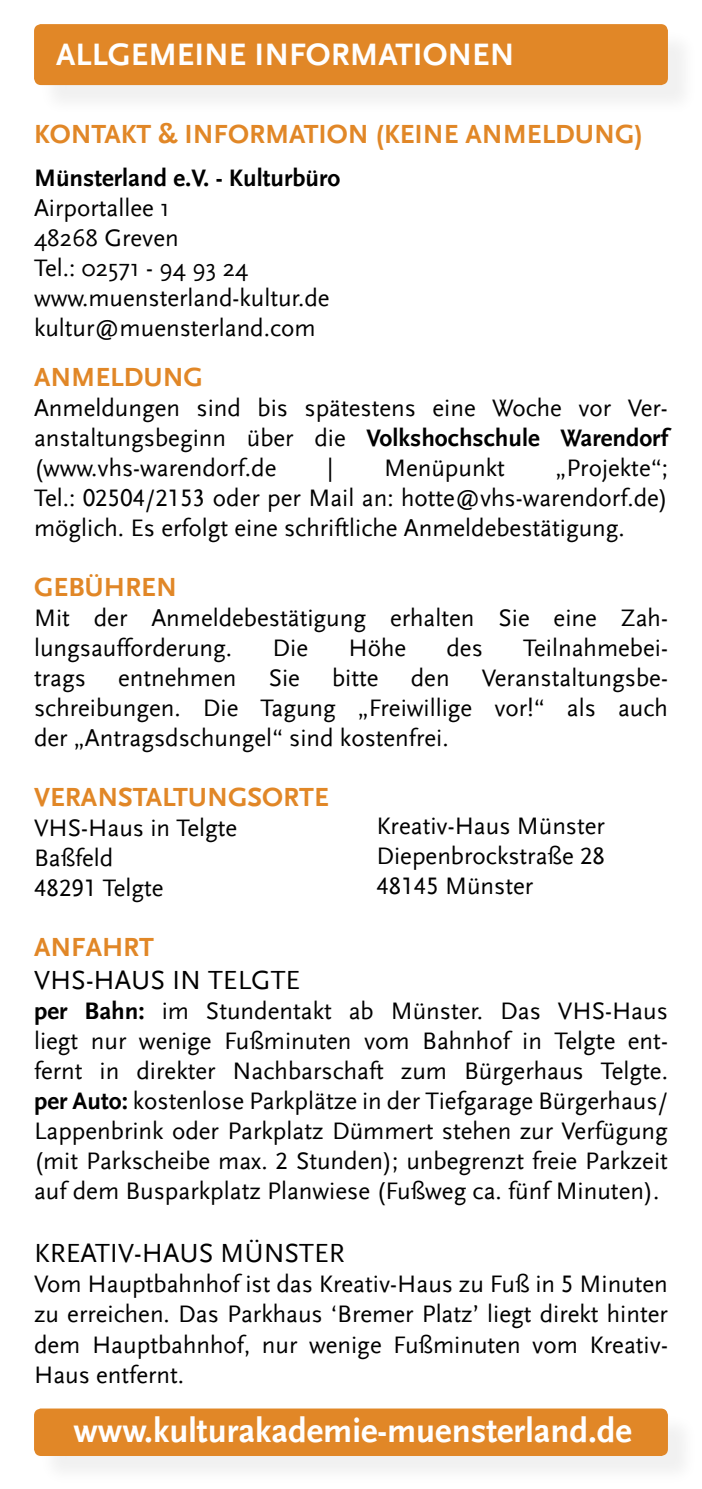
<style>
.page{position:relative;width:702px;height:1489px;background:#fff}
.page>*{position:absolute;margin:0;border:0;box-sizing:border-box;transform-origin:0 0}
.t1{font:700 35px "Scala Sans LF";color:#fff}
.t2{font:700 32.5px "Scala Sans LF";color:#fff}
.t3{font:700 27.5px "Scala Sans LF";color:#e18727}
.t4{font:27.5px "Scala Sans LF";color:#000}
.t5{font:25px/30px "Scala Sans LF";color:#000;text-align:justify}
.t6{font:25px/30px "Scala Sans";color:#000}
.t7{font:700 25px "Scala Sans LF";color:#000}
.s1{font-weight:700}
</style>
<div class="page">
<div style="left:37px;top:1411px;width:662px;height:76px;background:#f6f6f6"></div>
<div style="left:34px;top:1408px;width:634px;height:47px;background:#e18727;border-radius:7px"></div>
<div style="left:37px;top:27px;width:662px;height:90px;background:#f6f6f6"></div>
<div style="left:34px;top:24px;width:634px;height:61px;background:#e18727;border-radius:7px"></div>
<h2 class="t2" style="left:56px;top:36px;width:459px">ALLGEMEINE INFORMATIONEN</h2>
<p class="t3" style="left:34px;top:118px;width:366px">KONTAKT &amp; INFORMATION (keine</p>
<p class="t3" style="left:465px;top:118px;width:36px">Anmeldung</p>
<p class="t3" style="left:634px;top:118px;width:10px">)</p>
<p class="t7" style="left:34px;top:163px;width:308px">Münsterland e.V. - Kulturbüro</p>
<p class="t6" style="left:34px;top:193px;width:297px">Airportallee 1<br>48268 Greven<br>Tel.: 02571 - 94 93 24 www.muensterland-kultur.de kultur@muensterland.com</p>
<p class="t3" style="left:34px;top:361px;width:170px">ANMELDUNG</p>
<p class="t5" style="left:34px;top:393px;width:639px;text-align:left">Anmeldungen sind bis spätestens eine Woche vor Ver&shy;anstaltungsbeginn über die <span class="s1">Volkshochschule Warendorf </span>(www.vhs-warendorf.de</p>
<p class="t5" style="left:34px;top:453px;width:635px;text-indent:521px">„Projekte“; Tel.: 02504/2153 oder per Mail an: hotte@vhs-warendorf.de) möglich. Es erfolgt eine schriftliche Anmeldebestätigung.</p>
<p class="t3" style="left:34px;top:571px;width:144px">GEBÜHREN</p>
<p class="t5" style="left:34px;top:603px;width:635px">Mit der Anmeldebestätigung erhalten Sie eine Zah&shy;lungsaufforderung.</p>
<p class="t5" style="left:327px;top:453px;width:8px">|</p>
<p class="t5" style="left:384px;top:453px;width:122px">Menüpunkt</p>
<p class="t5" style="left:272px;top:633px;width:37px">Die</p>
<p class="t5" style="left:348px;top:633px;width:59px">Höhe</p>
<p class="t5" style="left:446px;top:633px;width:38px">des</p>
<p class="t5" style="left:523px;top:633px;width:146px">Teilnahmebei-</p>
<p class="t5" style="left:34px;top:663px;width:635px;text-indent:447px">Veranstaltungsbe&shy;schreibungen. Die Tagung „Freiwillige vor!“ als auch der „Antragsdschungel“ sind kostenfrei.</p>
<p class="t3" style="left:34px;top:781px;width:296px">VERANSTALTUNGSORTE</p>
<p class="t5" style="left:34px;top:813px;width:205px;text-align:left">VHS-Haus in Telgte<br>Baßfeld<br>48291 Telgte</p>
<p class="t3" style="left:34px;top:931px;width:122px">ANFAHRT</p>
<p class="t4" style="left:34px;top:965px;width:268px">VHS-HAUS IN TELGTE</p>
<p class="t5" style="left:34px;top:996px;width:635px"><span class="s1">per Bahn:</span> im Stundentakt ab Münster. Das VHS-Haus liegt nur wenige Fußminuten vom Bahnhof in Telgte ent&shy;fernt in direkter Nachbarschaft zum Bürgerhaus Telgte. <span class="s1">per Auto:</span> kostenlose Parkplätze in der Tiefgarage Bürgerhaus/ Lappenbrink oder Parkplatz Dümmert stehen zur Verfügung (mit Parkscheibe max. 2 Stunden); unbegrenzt freie Parkzeit auf dem Busparkplatz Planwiese (Fußweg ca. fünf Minuten).</p>
<p class="t4" style="left:34px;top:1238px;width:312px">KREATIV-HAUS MÜNSTER</p>
<p class="t5" style="left:34px;top:1269px;width:635px">Vom Hauptbahnhof ist das Kreativ-Haus zu Fuß in 5 Minuten zu erreichen. Das Parkhaus ‘Bremer Platz’ liegt direkt hinter dem Hauptbahnhof, nur wenige Fußminuten vom Kreativ-Haus entfernt.</p>
<p class="t5" style="left:34px;top:663px;width:53px">trags</p>
<p class="t5" style="left:118px;top:663px;width:120px">entnehmen</p>
<p class="t5" style="left:269px;top:663px;width:33px">Sie</p>
<p class="t5" style="left:332px;top:663px;width:48px">bitte</p>
<p class="t5" style="left:411px;top:663px;width:40px">den</p>
<p class="t5" style="left:376px;top:811px;width:230px">Kreativ-Haus Münster Diepenbrockstraße 28<br>48145 Münster</p>
<h1 class="t1" style="left:73px;top:1410px;width:560px">www.kulturakademie-muensterland.de</h1>
</div>
